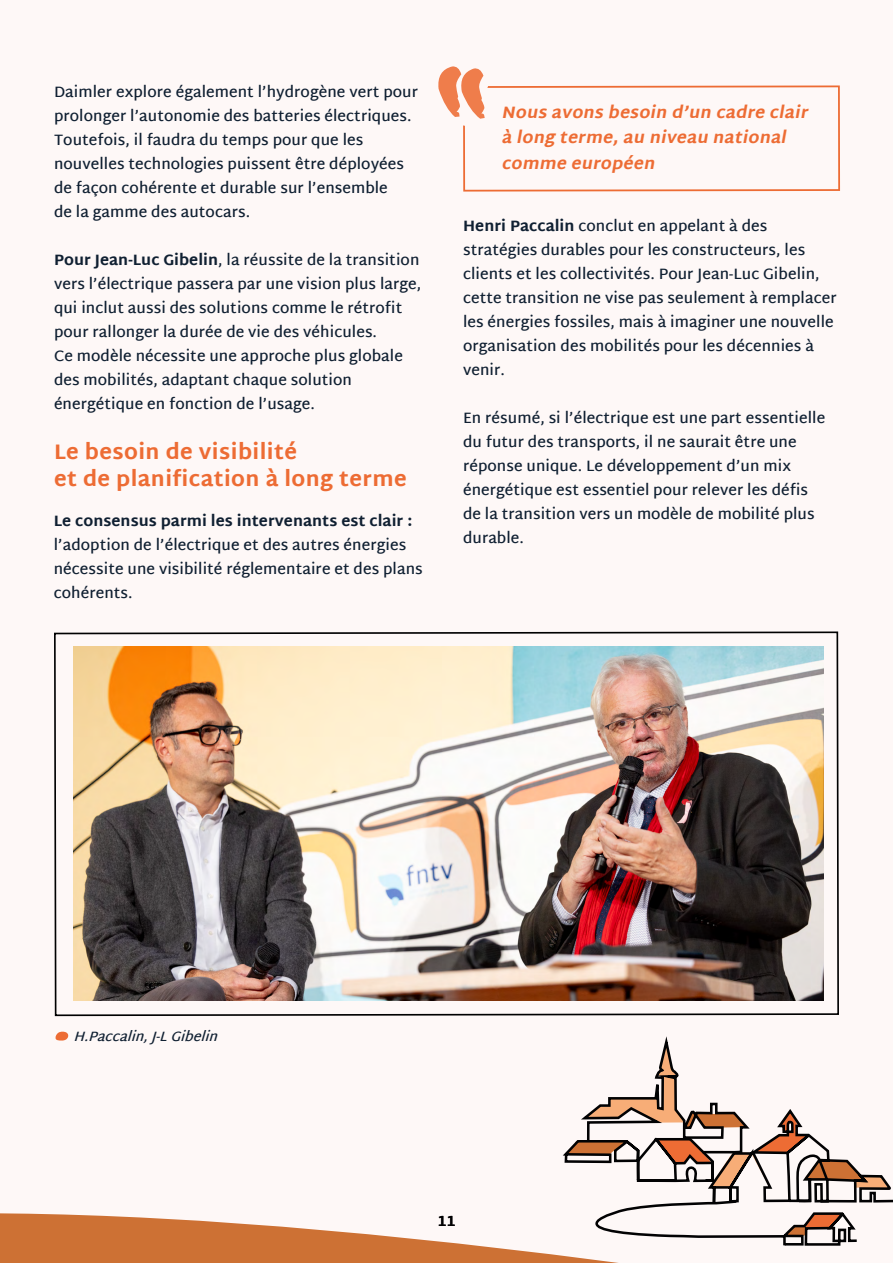
<style>
.page{position:relative;width:893px;height:1263px;background:#fef8f7}
.page>*{position:absolute;margin:0;border:0;box-sizing:border-box;transform-origin:0 0}
.t1{font:800 21px/27px "Martel Sans";letter-spacing:.02em;color:#ed6c34}
.t2{font:italic 800 16.5px/25.5px "Martel Sans";color:#ed6c34}
.t3{font:600 15px/24px "Martel Sans";letter-spacing:.005em;color:#102032}
.t4{font:800 15px "Martel Sans";letter-spacing:.005em;color:#102032}
.t5{font:700 15px "Martel Sans";color:#020203}
.t6{font:italic 600 13.5px "Martel Sans";color:#102032}
.s1{font-weight:800}
</style>
<div class="page">
<svg style="left:438px;top:66px;width:402px;height:126px"></svg>
<svg style="left:0;top:1213px;width:560px;height:50px;fill:#cd7134"></svg>
<svg style="left:560px;top:1183px;width:333px;height:80px"></svg>
<svg style="left:562px;top:1036px;width:326px;height:153px"></svg>
<svg style="left:541px;top:1199px;width:318px;height:49px"></svg>
<img style="left:54px;top:631px;width:785px;height:386px">
<svg style="left:55px;top:1031px;width:14px;height:9px"></svg>
<p class="t3" style="left:54px;top:79px;width:366px">Daimler explore également l’hydrogène vert pour prolonger l’autonomie des batteries électriques.<br>Toutefois, il faudra du temps pour que les nouvelles technologies puissent être déployées de façon cohérente et durable sur l’ensemble<br>de la gamme des autocars.</p>
<p class="t3" style="left:54px;top:247px;width:369px"><span class="s1">Pour Jean-Luc Gibelin</span>, la réussite de la transition vers l’électrique passera par une vision plus large, qui inclut aussi des solutions comme le rétrofit pour rallonger la durée de vie des véhicules.<br>Ce modèle nécessite une approche plus globale des mobilités, adaptant chaque solution énergétique en fonction de l’usage.</p>
<h1 class="t1" style="left:54px;top:438px;width:354px">Le besoin de visibilité<br>et de planification à long terme</h1>
<p class="t4" style="left:54px;top:512px;width:360px">Le consensus parmi les intervenants est clair :</p>
<p class="t3" style="left:54px;top:532px;width:371px">l’adoption de l’électrique et des autres énergies nécessite une visibilité réglementaire et des plans cohérents.</p>
<p class="t2" style="left:501px;top:100px;width:313px">Nous avons besoin d’un cadre clair à long terme,au niveau national comme européen</p>
<p class="t3" style="left:463px;top:214px;width:375px"><span class="s1">Henri Paccalin</span> conclut en appelant à des stratégies durables pour les constructeurs, les clients et les collectivités. Pour Jean-Luc Gibelin, cette transition ne vise pas seulement à remplacer les énergies fossiles, mais à imaginer une nouvelle organisation des mobilités pour les décennies à venir.</p>
<p class="t3" style="left:463px;top:406px;width:364px">En résumé, si l’électrique est une part essentielle du futur des transports, il ne saurait être une réponse unique. Le développement d’un mix énergétique est essentiel pour relever les défis de la transition vers un modèle de mobilité plus durable.</p>
<p class="t6" style="left:74px;top:1028px;width:151px">H.Paccalin,J-LGibelin</p>
<p class="t5" style="left:437px;top:1212px;width:20px">11</p>
</div>
